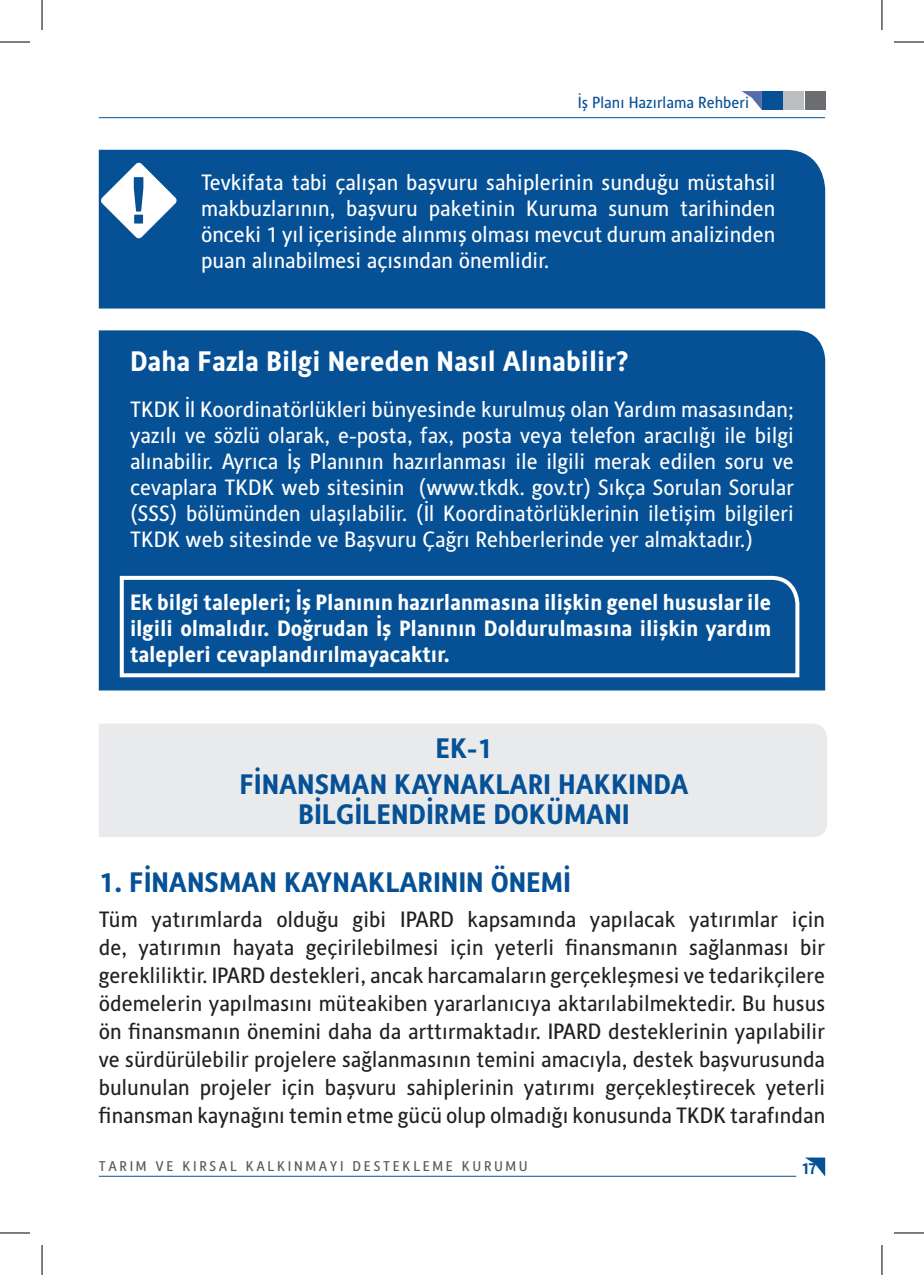
<style>
.page{position:relative;width:924px;height:1275px;background:#fff}
.page>*{position:absolute;margin:0;border:0;box-sizing:border-box;transform-origin:0 0}
.t1{font:700 28px/35.6px "Alber";color:#065196;text-align:center}
.t2{font:700 28px "Alber";color:#fff}
.t3{font:22px/26px "Alber";color:#fff;text-align:justify}
.t4{font:22px/28px "Alber";color:#231f20;text-align:justify}
.t5{font:700 22px/26px "Alber";color:#fff;text-align:justify}
.t6{font:16px "Alber";color:#065196}
.t7{font:700 16px "Alber";color:#065196}
.t8{font:14px "Alber";color:#57585a}
</style>
<div class="page">
<div style="left:804px;top:91px;width:20px;height:19px;background:#6c6d70"></div>
<div style="left:783px;top:91px;width:20px;height:19px;background:#bcbdc0"></div>
<div style="left:762px;top:91px;width:20px;height:19px;background:#065196"></div>
<svg style="left:741px;top:91px;width:20px;height:18px"></svg>
<hr style="left:99px;top:117px;width:725px;height:1px;background:#065196">
<hr style="left:99px;top:1176px;width:696px;height:1px;background:#065196">
<svg style="left:805px;top:1157px;width:19px;height:18px"></svg>
<div style="left:99px;top:150px;width:725px;height:158px;background:#065196"></div>
<svg style="left:100px;top:162px;width:77px;height:77px"></svg>
<div style="left:99px;top:330px;width:725px;height:360px;background:#065196"></div>
<svg style="left:118px;top:574px;width:683px;height:105px;background:#1b5f9e"></svg>
<div style="left:99px;top:724px;width:727px;height:113px;background:#e9eaeb"></div>
<hr style="left:0;top:42px;width:30px;height:1px;background:#000">
<hr style="left:893px;top:42px;width:30px;height:1px;background:#000">
<hr style="left:0;top:1232px;width:30px;height:1px;background:#000">
<hr style="left:893px;top:1232px;width:30px;height:1px;background:#000">
<hr style="left:42px;top:0;width:1px;height:30px;background:#000">
<hr style="left:42px;top:1245px;width:1px;height:30px;background:#000">
<hr style="left:881px;top:0;width:1px;height:30px;background:#000">
<hr style="left:881px;top:1245px;width:1px;height:30px;background:#000">
<p class="t6" style="left:577px;top:92px;width:173px">İş Planı Hazırlama Rehberi</p>
<p class="t3" style="left:201px;top:169px;width:575px">Tevkifata tabi çalışan başvuru sahiplerinin sunduğu müstahsil makbuzlarının, başvuru paketinin Kuruma sunum tarihinden önceki 1 yıl içerisinde alınmış olması mevcut durum analizinden puan alınabilmesi açısından önemlidir.</p>
<p class="t2" style="left:130px;top:343px;width:501px">Daha Fazla Bilgi Nereden Nasıl Alınabilir?</p>
<p class="t3" style="left:130px;top:396px;width:665px">TKDK İl Koordinatörlükleri bünyesinde kurulmuş olan Yardım masasından; yazılı ve sözlü olarak, e-posta, fax, posta veya telefon aracılığı ile bilgi alınabilir. Ayrıca İş Planının hazırlanması ile ilgili merak edilen soru ve cevaplara TKDK web sitesinin (www.tkdk. gov.tr) Sıkça Sorulan Sorular (SSS) bölümünden ulaşılabilir. (İl Koordinatörlüklerinin iletişim bilgileri TKDK web sitesinde ve Başvuru Çağrı Rehberlerinde yer almaktadır.)</p>
<p class="t5" style="left:130px;top:588px;width:642px">Ek bilgi talepleri; İş Planının hazırlanmasına ilişkin genel hususlar ile ilgili olmalıdır. Doğrudan İş Planının Doldurulmasına ilişkin yardım talepleri cevaplandırılmayacaktır.</p>
<p class="t1" style="left:239px;top:729px;width:450px">EK-1<br>FİNANSMAN KAYNAKLARI HAKKINDA</p>
<p class="t1" style="left:298px;top:795px;width:333px">BİLGİLENDİRME DOKÜMANI</p>
<p class="t1" style="left:99px;top:863px;width:470px">1. FINANSMAN KAYNAKLARININ ÖNEMI</p>
<p class="t4" style="left:99px;top:905px;width:727px">Tüm yatırımlarda olduğu gibi IPARD kapsamında yapılacak yatırımlar için de, yatırımın hayata geçirilebilmesi için yeterli finansmanın sağlanması bir gerekliliktir. IPARD destekleri, ancak harcamaların gerçekleşmesi ve tedarikçilere ödemelerin yapılmasını müteakiben yararlanıcıya aktarılabilmektedir. Bu husus ön finansmanın önemini daha da arttırmaktadır. IPARD desteklerinin yapılabilir ve sürdürülebilir projelere sağlanmasının temini amacıyla, destek başvurusunda bulunulan projeler için başvuru sahiplerinin yatırımı gerçekleştirecek yeterli finansman kaynağını temin etme gücü olup olmadığı konusunda TKDK tarafından</p>
<p class="t8" style="left:99px;top:1158px;width:430px">T A R I M V E K I R S A L K A L K I N M A Y I D E S T E K L E M E K U R U M U</p>
<p class="t7" style="left:800px;top:1158px;width:17px">17</p>
</div>
